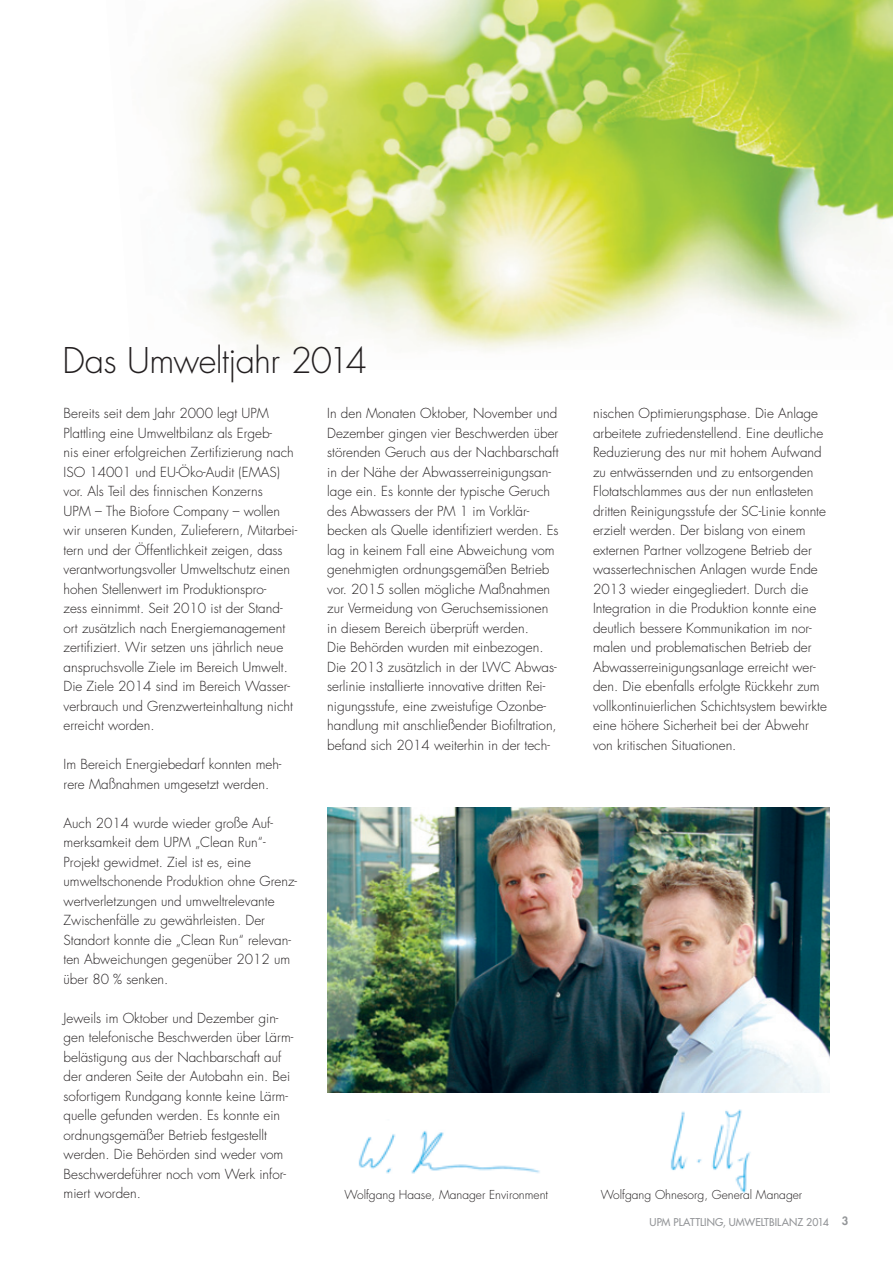
<style>
.page{position:relative;width:893px;height:1263px;background:#fff}
.page>*{position:absolute;margin:0;border:0;box-sizing:border-box;transform-origin:0 0}
.t1{font:300 34.5px "Futura Std";letter-spacing:-.02em;color:#231f20}
.t2{font:300 13.5px/19.5px "Futura Std";color:#231f20}
.t3{font:300 12px "Futura Std";color:#231f20}
.t4{font:800 11.25px "Futura Std";color:#939598}
.t5{font:500 10.5px "Futura Std";color:#939598}
</style>
<div class="page">
<img style="left:173px;top:0;width:720px;height:358px">
<img style="left:670px;top:1109px;width:81px;height:84px">
<img style="left:358px;top:1130px;width:182px;height:44px">
<img style="left:327px;top:808px;width:502px;height:285px">
<h1 class="t1" style="left:63px;top:344px;width:306px">Das Umweltjahr 2014</h1>
<p class="t2" style="left:64px;top:405px;width:235px">Bereits seit dem Jahr 2000 legt UPM Plattling eine Umweltbilanz als Ergeb-<br>nis einer erfolgreichen Zertifizierung nach ISO 14001 und EU-Öko-Audit (EMAS) vor. Als Teil des finnischen Konzerns<br>UPM – The Biofore Company – wollen wir unseren Kunden, Zulieferern, Mitarbei&shy;tern und der Öffentlichkeit zeigen, dass verantwortungsvoller Umweltschutz einen hohen Stellenwert im Produktionspro-<br>zess einnimmt. Seit 2010 ist der Stand&shy;ort zusätzlich nach Energiemanagement zertifiziert. Wir setzen uns jährlich neue anspruchsvolle Ziele im Bereich Umwelt.<br>Die Ziele 2014 sind im Bereich Wasser&shy;verbrauch und Grenzwerteinhaltung nicht erreicht worden.</p>
<p class="t2" style="left:64px;top:756px;width:219px">Im Bereich Energiebedarf konnten meh&shy;rere Maßnahmen umgesetzt werden.</p>
<p class="t2" style="left:64px;top:814px;width:235px">Auch 2014 wurde wieder große Auf&shy;merksamkeit dem UPM „Clean Run“- Projekt gewidmet. Ziel ist es, eine umweltschonende Produktion ohne Grenz&shy;wertverletzungen und umweltrelevante Zwischenfälle zu gewährleisten. Der Standort konnte die „Clean Run“ relevan&shy;ten Abweichungen gegenüber 2012 um über 80 % senken.</p>
<p class="t2" style="left:64px;top:1009px;width:231px">Jeweils im Oktober und Dezember gin&shy;gen telefonische Beschwerden über Lärm&shy;belästigung aus der Nachbarschaft auf der anderen Seite der Autobahn ein. Bei sofortigem Rundgang konnte keine Lärm&shy;quelle gefunden werden. Es konnte ein ordnungsgemäßer Betrieb festgestellt werden. Die Behörden sind weder vom Beschwerdeführer noch vom Werk infor&shy;miert worden.</p>
<p class="t2" style="left:327px;top:405px;width:233px">In den Monaten Oktober, November und Dezember gingen vier Beschwerden über störenden Geruch aus der Nachbarschaft in der Nähe der Abwasserreinigungsan&shy;lage ein. Es konnte der typische Geruch des Abwassers der PM 1 im Vorklär&shy;becken als Quelle identifiziert werden. Es lag in keinem Fall eine Abweichung vom genehmigten ordnungsgemäßen Betrieb vor. 2015 sollen mögliche Maßnahmen zur Vermeidung von Geruchs emissionen in diesem Bereich überprüft werden.<br>Die Behörden wurden mit einbezogen.<br>Die 2013 zusätzlich in der LWC Ab was&shy;serlinie installierte innovative dritten Rei&shy;nigungsstufe, eine zweistufige Ozonbe&shy;handlung mit anschließender Biofiltration, befand sich 2014 weiterhin in der tech-</p>
<p class="t2" style="left:593px;top:405px;width:235px">nischen Optimierungsphase. Die Anlage arbeitete zufriedenstellend. Eine deutliche Reduzierung des nur mit hohem Aufwand zu entwässernden und zu entsorgenden Flotatschlammes aus der nun entlasteten dritten Reinigungsstufe der SC-Linie konnte erzielt werden. Der bislang von einem externen Partner vollzogene Betrieb der wassertechnischen Anlagen wurde Ende 2013 wieder eingegliedert. Durch die Integration in die Produktion konnte eine deutlich bessere Kommunikation im nor&shy;malen und problematischen Betrieb der Abwasserreinigungsanlage erreicht wer&shy;den. Die ebenfalls erfolgte Rückkehr zum vollkontinuierlichen Schichtsystem bewirkte eine höhere Sicherheit bei der Abwehr von kritischen Situationen.</p>
<p class="t3" style="left:345px;top:1189px;width:205px">Wolfgang Haase, Manager Environment</p>
<p class="t3" style="left:601px;top:1189px;width:203px">Wolfgang Ohnesorg, General Manager</p>
<p class="t5" style="left:649px;top:1217px;width:181px">UPM PLATTLING, UMWELTBILANZ 2014</p>
<p class="t4" style="left:842px;top:1216px;width:8px">3</p>
</div>
